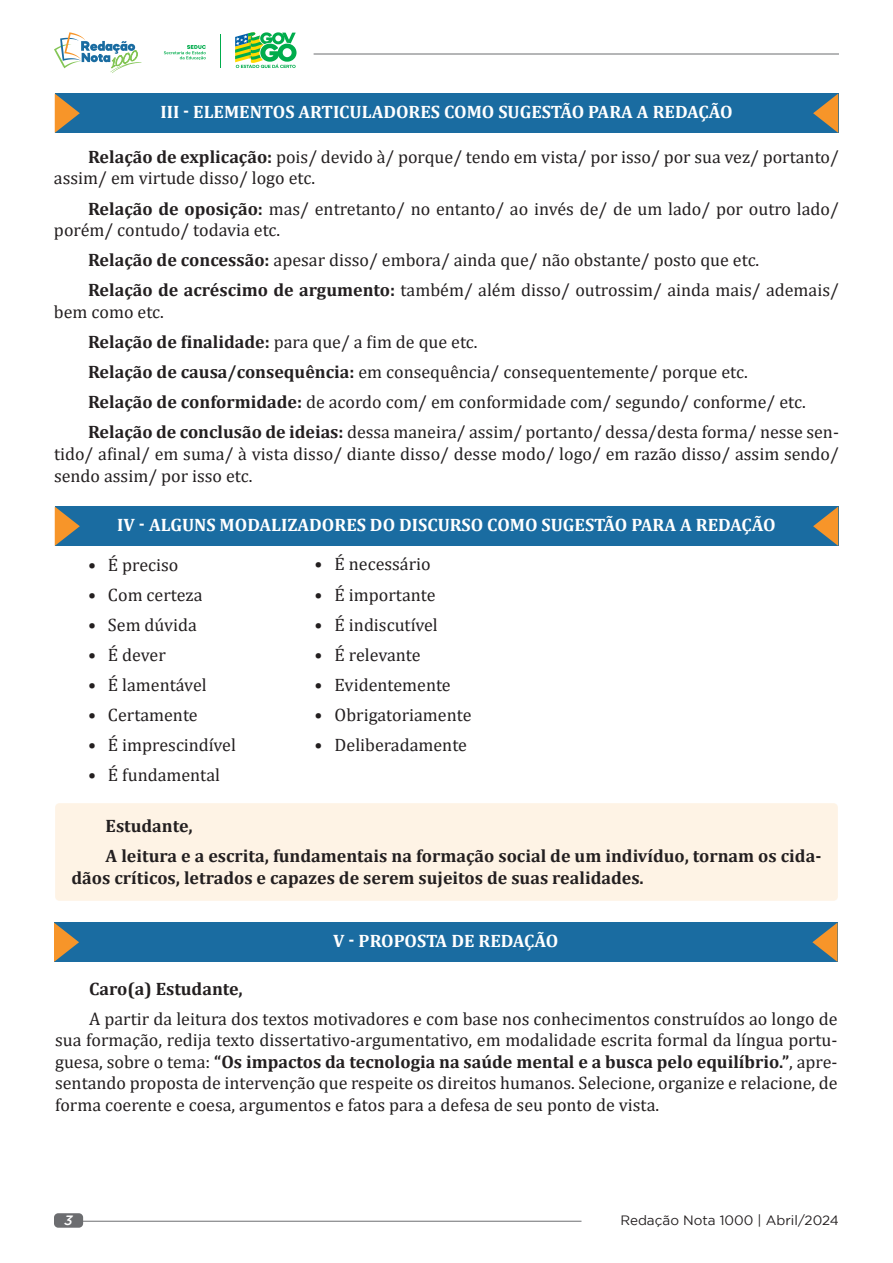
<style>
.page{position:relative;width:893px;height:1263px;background:#fff}
.page>*{position:absolute;margin:0;border:0;box-sizing:border-box;transform-origin:0 0}
.t1{font:18px/21.6px "Cambria";color:#231f20}
.t2{font:700 18px/30.2px "Cambria";color:#231f20}
.t3{font:700 18px "Cambria";color:#fff}
.t4{font:13.5px "Gotham";color:#231f20}
.t5{font:italic 500 13.5px "Gotham";color:#fff}
.s1{font-weight:700}
</style>
<div class="page">
<div style="left:54px;top:1213px;width:29px;height:15px;background:#6c6d70;border-radius:4px"></div>
<svg style="left:54px;top:32px;width:88px;height:41px"></svg>
<svg style="left:164px;top:45px;width:42px;height:15px"></svg>
<svg style="left:235px;top:32px;width:62px;height:36px"></svg>
<hr style="left:220px;top:34px;width:1px;height:33px;background:#00ac4c">
<hr style="left:314px;top:54px;width:525px;height:1px;background:#6c6d70">
<hr style="left:56px;top:1221px;width:525px;height:1px;background:#6c6d70">
<div style="left:55px;top:94px;width:783px;height:39px;background:#1a6ca1"></div>
<svg style="left:55px;top:94px;width:25px;height:39px"></svg>
<svg style="left:813px;top:94px;width:25px;height:39px"></svg>
<div style="left:55px;top:507px;width:783px;height:39px;background:#1a6ca1"></div>
<svg style="left:55px;top:507px;width:25px;height:39px"></svg>
<svg style="left:813px;top:507px;width:25px;height:39px"></svg>
<div style="left:55px;top:803px;width:783px;height:98px;background:#fef3e5;border-radius:4px"></div>
<div style="left:54px;top:922px;width:783px;height:40px;background:#1a6ca1"></div>
<svg style="left:54px;top:922px;width:25px;height:40px"></svg>
<svg style="left:812px;top:923px;width:25px;height:39px"></svg>
<p class="t3" style="left:160px;top:99px;width:574px">III - ELEMENTOS ARTICULADORES COMO SUGESTÃO PARA A REDAÇÃO</p>
<p class="t1" style="left:54px;top:146px;width:786px;text-indent:34px"><span class="s1">Relação de explicação:</span> pois/ devido à/ porque/ tendo em vista/ por isso/ por sua vez/ portanto/ assim/ em virtude disso/ logo etc.</p>
<p class="t1" style="left:54px;top:198px;width:786px;text-indent:34px"><span class="s1">Relação de oposição:</span> mas/ entretanto/ no entanto/ ao invés de/ de um lado/ por outro lado/ porém/ contudo/ todavia etc.</p>
<p class="t1" style="left:88px;top:245px;width:752px;line-height:30.2px"><span class="s1">Relação de concessão:</span> apesar disso/ embora/ ainda que/ não obstante/ posto que etc.<br><span class="s1">Relação de acréscimo de argumento:</span> também/ além disso/ outrossim/ ainda mais/ ademais/</p>
<p class="t1" style="left:88px;top:297px;width:752px;line-height:30.2px;text-indent:-34px">bem como etc.<br><span class="s1">Relação de finalidade:</span> para que/ a fim de que etc.<br><span class="s1">Relação de causa/consequência:</span> em consequência/ consequentemente/ porque etc.<br><span class="s1">Relação de conformidade:</span> de acordo com/ em conformidade com/ segundo/ conforme/ etc.<br><span class="s1">Relação de conclusão de ideias:</span> dessa maneira/ assim/ portanto/ dessa/desta forma/ nesse sen-</p>
<p class="t1" style="left:54px;top:443px;width:786px">tido/ afinal/ em suma/ à vista disso/ diante disso/ desse modo/ logo/ em razão disso/ assim sendo/ sendo assim/ por isso etc.</p>
<p class="t3" style="left:117px;top:512px;width:660px">IV - ALGUNS MODALIZADORES DO DISCURSO COMO SUGESTÃO PARA A REDAÇÃO</p>
<p class="t1" style="left:88px;top:553px;width:92px">• É preciso</p>
<p class="t1" style="left:88px;top:584px;width:116px">• Com certeza</p>
<p class="t1" style="left:88px;top:614px;width:111px">• Sem dúvida</p>
<p class="t1" style="left:88px;top:644px;width:79px">• É dever</p>
<p class="t1" style="left:88px;top:674px;width:120px">• É lamentável</p>
<p class="t1" style="left:88px;top:704px;width:111px">• Certamente</p>
<p class="t1" style="left:88px;top:734px;width:149px">• É imprescindível</p>
<p class="t1" style="left:88px;top:764px;width:134px">• É fundamental</p>
<p class="t1" style="left:315px;top:553px;width:118px">• É necessário</p>
<p class="t1" style="left:315px;top:584px;width:122px">• É importante</p>
<p class="t1" style="left:315px;top:614px;width:125px">• É indiscutível</p>
<p class="t1" style="left:315px;top:644px;width:107px">• É relevante</p>
<p class="t1" style="left:315px;top:674px;width:138px">• Evidentemente</p>
<p class="t1" style="left:315px;top:704px;width:158px">• Obrigatoriamente</p>
<p class="t1" style="left:315px;top:734px;width:154px">• Deliberadamente</p>
<p class="t2" style="left:106px;top:810px;width:717px">Estudante,<br>A leitura e a escrita, fundamentais na formação social de um indivíduo, tornam os cida-</p>
<p class="t2" style="left:72px;top:862px;width:574px">dãos críticos, letrados e capazes de serem sujeitos de suas realidades.</p>
<p class="t3" style="left:333px;top:928px;width:227px">V - PROPOSTA DE REDAÇÃO</p>
<p class="t2" style="left:89px;top:973px;width:155px">Caro(a) Estudante,</p>
<p class="t1" style="left:55px;top:1007px;width:784px;text-align:justify;text-indent:34px">A partir da leitura dos textos motivadores e com base nos conhecimentos construídos ao longo de sua formação, redija texto dissertativo-argumentativo, em modalidade escrita formal da língua portu&shy;guesa, sobre o tema: <span class="s1">“Os impactos da tecnologia na saúde mental e a busca pelo equilíbrio.”</span>, apre&shy;sentando proposta de intervenção que respeite os direitos humanos. Selecione, organize e relacione, de forma coerente e coesa, argumentos e fatos para a defesa de seu ponto de vista.</p>
<p class="t5" style="left:64px;top:1212px;width:10px">3</p>
<p class="t4" style="left:620px;top:1213px;width:220px">Redação Nota 1000 | Abril/2024</p>
</div>
